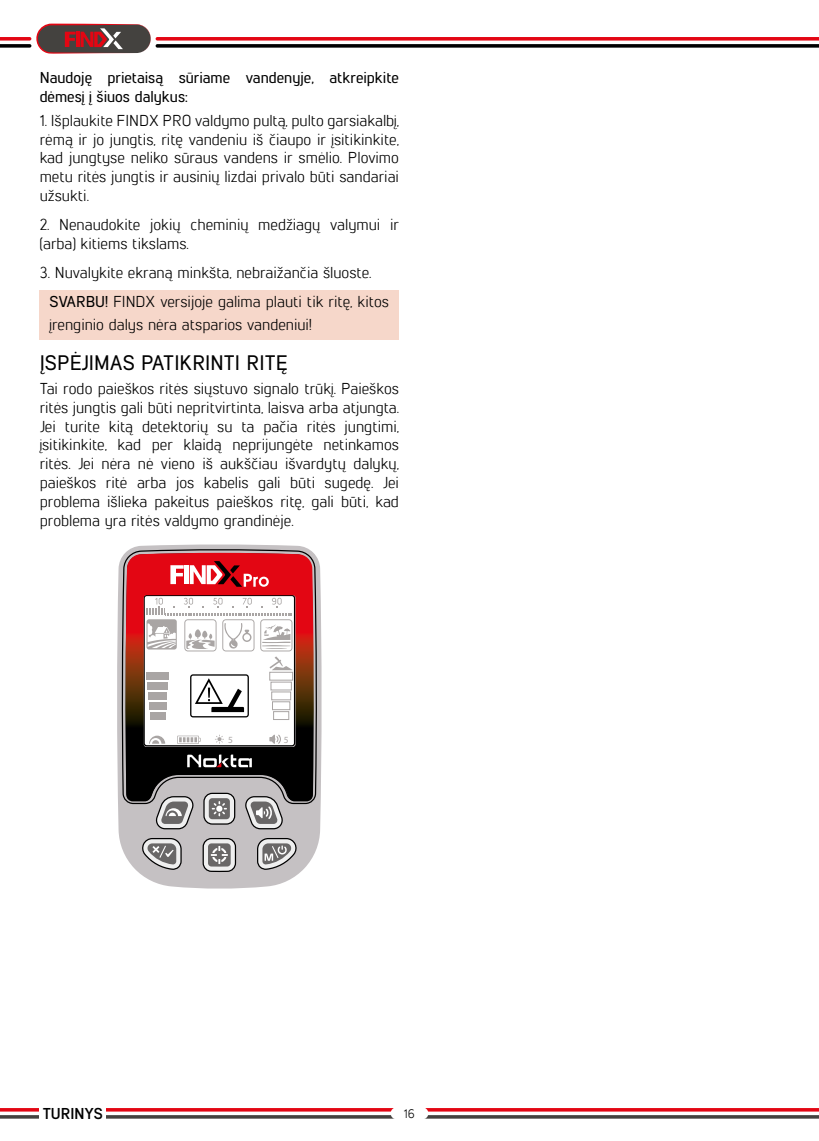
<style>
.page{position:relative;width:819px;height:1141px;background:#fff}
.page>*{position:absolute;margin:0;border:0;box-sizing:border-box;transform-origin:0 0}
.t1{font:500 21px "Lintel";color:#000}
.t2{font:15.75px/18.9px "Lintel";color:#000;text-align:justify}
.t3{font:500 15.75px/18.9px "Lintel";color:#000}
.t4{font:700 15.75px "Lintel";letter-spacing:-.005em;color:#000}
.t5{font:12.25px "Lintel";color:#000}
.t6{font:9.45px "Myriad Pro";color:#a9a5a4}
.s1{font-weight:500}
</style>
<div class="page">
<svg style="left:0;top:24px;width:819px;height:30px"></svg>
<svg style="left:0;top:1108px;width:819px;height:11px"></svg>
<div style="left:40px;top:290px;width:359px;height:50px;background:#f6d7ca"></div>
<svg style="left:117px;top:557px;width:205px;height:300px;fill:#c5c1c3"></svg>
<svg style="left:122px;top:552px;width:196px;height:253px;background:#868384"></svg>
<svg style="left:126px;top:544px;width:187px;height:345px"></svg>
<svg style="left:256px;top:837px;width:40px;height:33px"></svg>
<svg style="left:202px;top:837px;width:35px;height:36px"></svg>
<svg style="left:244px;top:801px;width:40px;height:29px"></svg>
<svg style="left:212px;top:801px;width:15px;height:15px"></svg>
<svg style="left:125px;top:553px;width:189px;height:248px"></svg>
<svg style="left:187px;top:755px;width:65px;height:12px"></svg>
<svg style="left:215px;top:735px;width:9px;height:9px"></svg>
<svg style="left:269px;top:735px;width:12px;height:9px"></svg>
<div style="left:150px;top:712px;width:15px;height:7px;background:#a9a5a4"></div>
<div style="left:269px;top:672px;width:24px;height:9px;border:1px solid #a9a5a4"></div>
<div style="left:273px;top:711px;width:16px;height:9px;border:1px solid #a9a5a4"></div>
<svg style="left:149px;top:736px;width:16px;height:8px"></svg>
<svg style="left:146px;top:598px;width:146px;height:119px"></svg>
<hr style="left:185px;top:565px;width:4px;height:19px;background:#fff">
<svg style="left:170px;top:565px;width:14px;height:19px"></svg>
<svg style="left:190px;top:561px;width:79px;height:26px"></svg>
<div style="left:390px;top:1107px;width:38px;height:12px;background:#fff;border-radius:6px"></div>
<div style="left:40px;top:1105px;width:66px;height:16px;background:#fff"></div>
<p class="t3" style="left:40px;top:67px;width:361px">Naudoję prietaisą sūriame vandenyje, atkreipkite dėmesį į šiuos dalykus:</p>
<p class="t2" style="left:40px;top:110px;width:361px">1. Išplaukite FINDX PRO valdymo pultą, pulto garsiakalbį, rėmą ir jo jungtis, ritę vandeniu iš čiaupo ir įsitikinkite, kad jungtyse neliko sūraus vandens ir smėlio. Plovimo metu ritės jungtis ir ausinių lizdai privalo būti sandariai užsukti.</p>
<p class="t2" style="left:40px;top:214px;width:361px">2. Nenaudokite jokių cheminių medžiagų valymui ir (arba) kitiems tikslams.</p>
<p class="t2" style="left:50px;top:257px;width:341px;line-height:28.9px;text-indent:-10px">3. Nuvalykite ekraną minkšta, nebraižančia šluoste.<br><span class="s1">SVARBU!</span> FINDX versijoje galima plauti tik ritę, kitos</p>
<p class="t2" style="left:50px;top:314px;width:263px">įrenginio dalys nėra atsparios vandeniui!</p>
<h1 class="t1" style="left:40px;top:348px;width:250px">ĮSPĖJIMAS PATIKRINTI RITĘ</h1>
<p class="t2" style="left:40px;top:378px;width:361px">Tai rodo paieškos ritės siųstuvo signalo trūkį. Paieškos ritės jungtis gali būti nepritvirtinta, laisva arba atjungta.<br>Jei turite kitą detektorių su ta pačia ritės jungtimi, įsitikinkite, kad per klaidą neprijungėte netinkamos ritės. Jei nėra nė vieno iš aukščiau išvardytų dalykų, paieškos ritė arba jos kabelis gali būti sugedę. Jei problema išlieka pakeitus paieškos ritę, gali būti, kad problema yra ritės valdymo grandinėje.</p>
<p class="t6" style="left:228px;top:733px;width:6px">5</p>
<p class="t6" style="left:284px;top:734px;width:6px">5</p>
<p class="t4" style="left:43px;top:1103px;width:62px">TURINYS</p>
<p class="t5" style="left:404px;top:1105px;width:13px">16</p>
</div>
